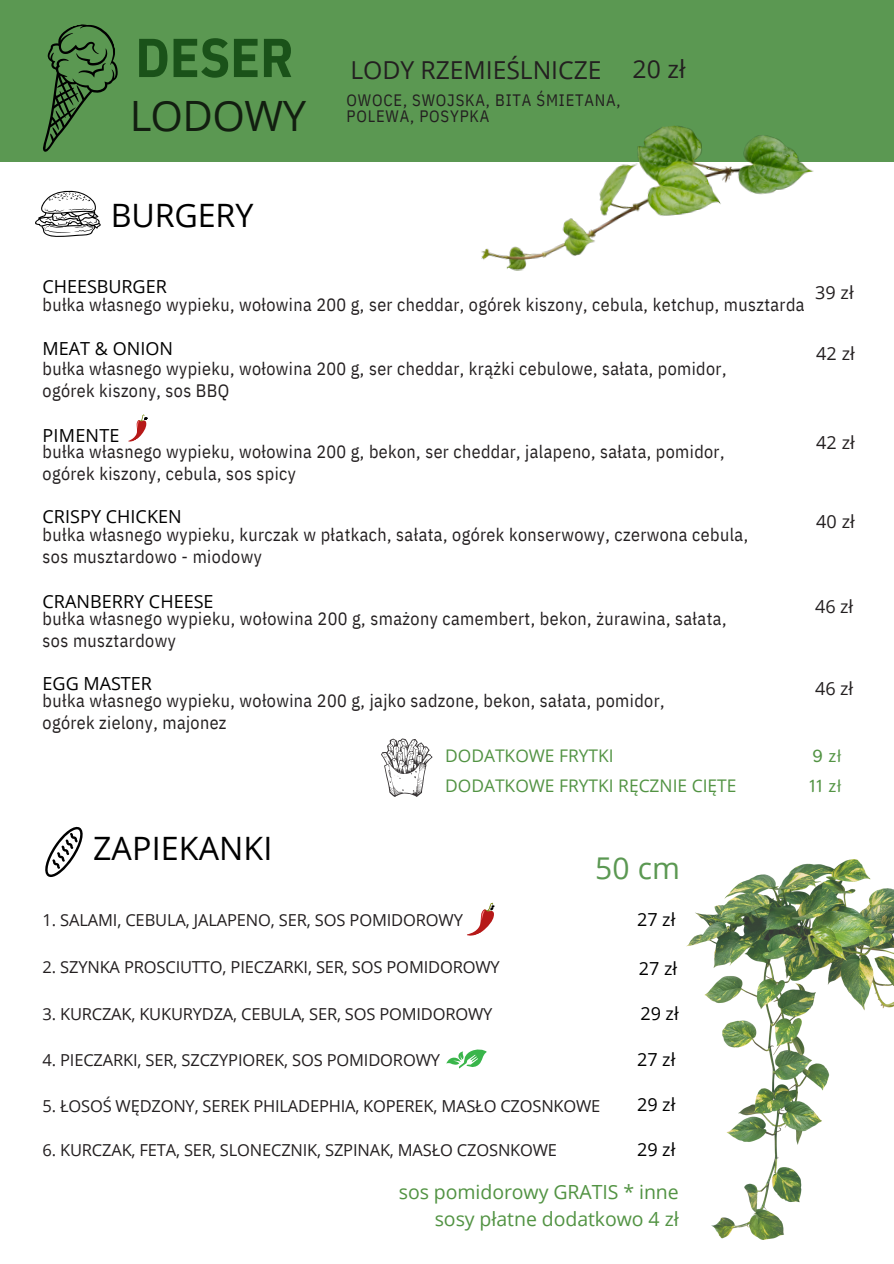
<style>
.page{position:relative;width:894px;height:1264px;background:#fff}
.page>*{position:absolute;margin:0;border:0;box-sizing:border-box;transform-origin:0 0}
.t1{font:700 54.75px "IBM Plex Sans Cond";color:#1a5219}
.t2{font:41.85px "Open Sans";letter-spacing:-.01em;color:#000}
.t3{font:32.25px "Open Sans";letter-spacing:.005em;color:#000}
.t4{font:30px "Open Sans";color:#5b9852}
.t5{font:24.75px "Open Sans";color:#231f20}
.t6{font:19.5px/27px "Open Sans";letter-spacing:-.005em;color:#529343;text-align:right}
.t7{font:18px "IBM Plex Sans Cond";letter-spacing:.02em;color:#231f20}
.t8{font:18px "Open Sans";color:#000}
.t9{font:18px "Open Sans";letter-spacing:.005em;color:#231f20}
.t10{font:17.4px/30.3px "Open Sans";color:#529343}
.t11{font:700 17.4px/30.3px "Thasadith";color:#529343}
.t12{font:16.5px "Open Sans";letter-spacing:-.01em;color:#231f20}
.t13{font:16.5px/15.8px "IBM Plex Sans Cond";letter-spacing:.05em;color:#231f20}
</style>
<div class="page">
<svg style="left:128px;top:414px;width:20px;height:28px"></svg>
<svg style="left:467px;top:902px;width:28px;height:34px"></svg>
<svg style="left:446px;top:1049px;width:40px;height:20px"></svg>
<svg style="left:35px;top:190px;width:66px;height:47px"></svg>
<svg style="left:45px;top:826px;width:38px;height:51px"></svg>
<svg style="left:381px;top:738px;width:51px;height:59px"></svg>
<div style="left:0;top:0;width:893px;height:162px;background:#5b9852"></div>
<svg style="left:43px;top:24px;width:75px;height:128px"></svg>
<img style="left:686px;top:859px;width:207px;height:380px">
<img style="left:481px;top:125px;width:333px;height:146px">
<h4 class="t1" style="left:135px;top:21px;width:160px">DESER</h4>
<h2 class="t2" style="left:129px;top:86px;width:179px">LODOWY</h2>
<p class="t5" style="left:350px;top:53px;width:252px">LODY RZEMIEŚLNICZE</p>
<p class="t5" style="left:632px;top:52px;width:55px">20 zł</p>
<h5 class="t13" style="left:346px;top:92px;width:275px">OWOCE, SWOJSKA, BITA ŚMIETANA,<br>POLEWA, POSYPKA</h5>
<h6 class="t3" style="left:111px;top:193px;width:144px">BURGERY</h6>
<p class="t8" style="left:43px;top:274px;width:126px">CHEESBURGER</p>
<p class="t7" style="left:43px;top:292px;width:763px">bułka własnego wypieku, wołowina 200 g, ser cheddar, ogórek kiszony, cebula, ketchup, musztarda</p>
<h3 class="t8" style="left:43px;top:336px;width:132px">MEAT &amp; ONION</h3>
<p class="t7" style="left:43px;top:357px;width:685px">bułka własnego wypieku, wołowina 200 g, ser cheddar, krążki cebulowe, sałata, pomidor,</p>
<p class="t7" style="left:43px;top:378px;width:188px">ogórek kiszony, sos BBQ</p>
<p class="t8" style="left:43px;top:423px;width:78px">PIMENTE</p>
<h1 class="t7" style="left:43px;top:439px;width:683px">bułka własnego wypieku, wołowina 200 g, bekon, ser cheddar, jalapeno, sałata, pomidor,</h1>
<p class="t7" style="left:43px;top:461px;width:255px">ogórek kiszony, cebula, sos spicy</p>
<p class="t8" style="left:43px;top:504px;width:141px">CRISPY CHICKEN</p>
<p class="t7" style="left:43px;top:522px;width:707px">bułka własnego wypieku, kurczak w płatkach, sałata, ogórek konserwowy, czerwona cebula,</p>
<p class="t7" style="left:43px;top:544px;width:221px">sos musztardowo - miodowy</p>
<p class="t9" style="left:814px;top:280px;width:40px">39 zł</p>
<p class="t9" style="left:816px;top:340px;width:40px">42 zł</p>
<p class="t9" style="left:816px;top:430px;width:40px">42 zł</p>
<p class="t9" style="left:816px;top:508px;width:40px">40 zł</p>
<p class="t8" style="left:43px;top:588px;width:172px">CRANBERRY CHEESE</p>
<p class="t9" style="left:814px;top:594px;width:40px">46 zł</p>
<p class="t7" style="left:43px;top:606px;width:685px">bułka własnego wypieku, wołowina 200 g, smażony camembert, bekon, żurawina, sałata,</p>
<p class="t7" style="left:43px;top:628px;width:135px">sos musztardowy</p>
<p class="t8" style="left:43px;top:670px;width:111px">EGG MASTER</p>
<p class="t7" style="left:43px;top:688px;width:623px">bułka własnego wypieku, wołowina 200 g, jajko sadzone, bekon, sałata, pomidor,</p>
<p class="t7" style="left:43px;top:710px;width:185px">ogórek zielony, majonez</p>
<p class="t3" style="left:93px;top:825px;width:181px">ZAPIEKANKI</p>
<p class="t10" style="left:445px;top:739px;width:293px">DODATKOWE FRYTKI<br>DODATKOWE FRYTKI RĘCZNIE CIĘTE</p>
<p class="t4" style="left:595px;top:847px;width:86px">50 cm</p>
<p class="t12" style="left:43px;top:908px;width:422px">1. SALAMI, CEBULA, JALAPENO, SER, SOS POMIDOROWY</p>
<p class="t12" style="left:43px;top:955px;width:458px">2. SZYNKA PROSCIUTTO, PIECZARKI, SER, SOS POMIDOROWY</p>
<p class="t12" style="left:43px;top:1002px;width:451px">3. KURCZAK, KUKURYDZA, CEBULA, SER, SOS POMIDOROWY</p>
<p class="t12" style="left:43px;top:1048px;width:399px">4. PIECZARKI, SER, SZCZYPIOREK, SOS POMIDOROWY</p>
<p class="t12" style="left:43px;top:1094px;width:559px">5. ŁOSOŚ WĘDZONY, SEREK PHILADEPHIA, KOPEREK, MASŁO CZOSNKOWE</p>
<h3 class="t12" style="left:43px;top:1138px;width:516px">6. KURCZAK, FETA, SER, SLONECZNIK, SZPINAK, MASŁO CZOSNKOWE</h3>
<p class="t8" style="left:637px;top:906px;width:40px">27 zł</p>
<p class="t8" style="left:638px;top:956px;width:40px">27 zł</p>
<p class="t8" style="left:640px;top:1000px;width:40px">29 zł</p>
<p class="t8" style="left:637px;top:1047px;width:40px">27 zł</p>
<p class="t8" style="left:637px;top:1091px;width:40px">29 zł</p>
<p class="t8" style="left:637px;top:1136px;width:40px">29 zł</p>
<p class="t6" style="left:398px;top:1178px;width:281px">sos pomidorowy GRATIS * inne sosy płatne dodatkowo 4 zł</p>
<p class="t9" style="left:814px;top:675px;width:40px">46 zł</p>
<p class="t11" style="left:809px;top:740px;width:33px">9 zł<br>11 zł</p>
</div>
